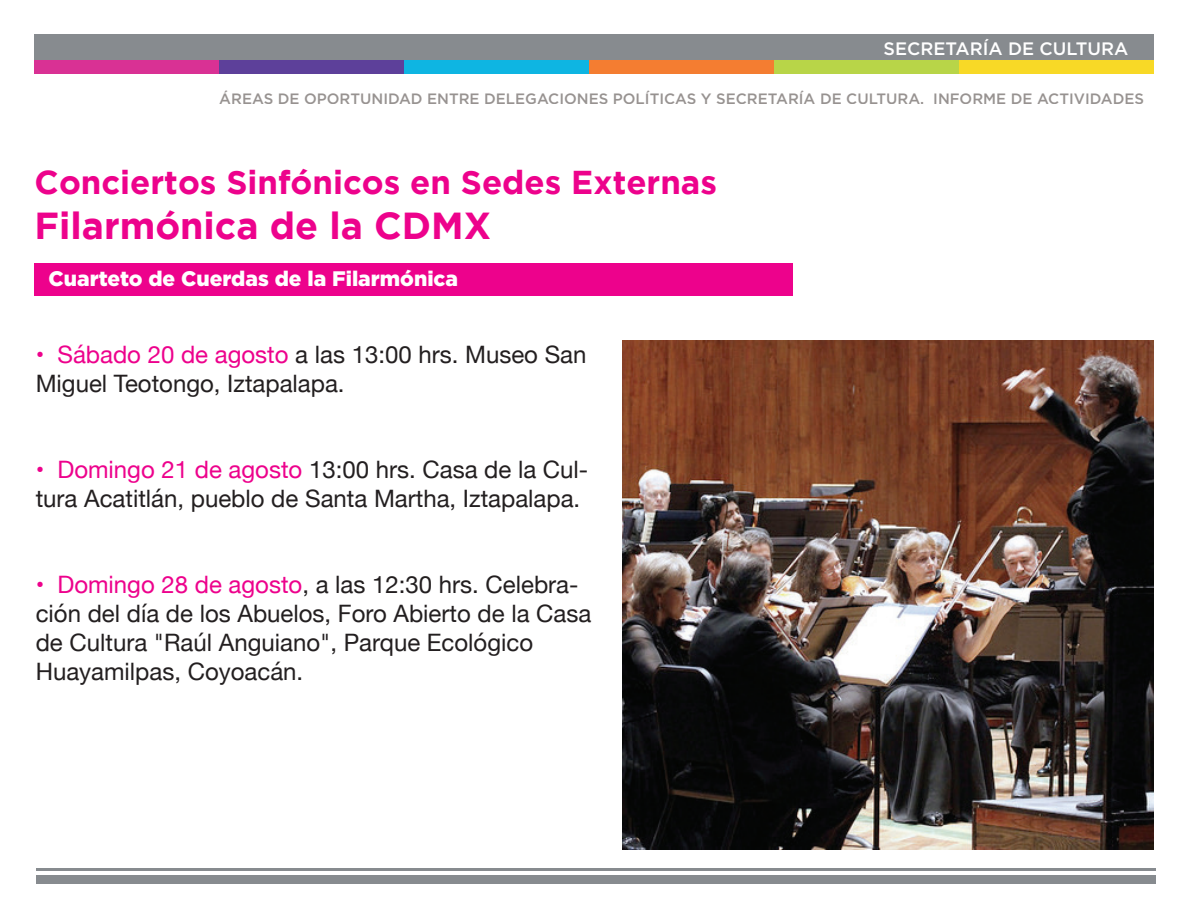
<style>
.page{position:relative;width:1188px;height:918px;background:#fff}
.page>*{position:absolute;margin:0;border:0;box-sizing:border-box;transform-origin:0 0}
.t1{font:700 37.5px "Gotham";color:#ed028c}
.t2{font:700 33px "Gotham";color:#ed028c}
.t3{font:24px/28.8px "Helvetica Neue";color:#231f20}
.t4{font:900 21px "Gotham";color:#fff}
.t5{font:500 18px "Gotham";color:#fff}
.t6{font:500 15px "Gotham";color:#524a47}
.s1{color:#ed028c}
</style>
<div class="page">
<div style="left:34px;top:34px;width:1120px;height:27px;background:#878b8f"></div>
<div style="left:774px;top:61px;width:185px;height:13px;background:#b8d548"></div>
<div style="left:219px;top:61px;width:185px;height:13px;background:#5d409a"></div>
<div style="left:959px;top:61px;width:195px;height:13px;background:#f8d926"></div>
<div style="left:34px;top:61px;width:185px;height:13px;background:#d93194"></div>
<div style="left:589px;top:61px;width:185px;height:13px;background:#f47d31"></div>
<div style="left:404px;top:61px;width:185px;height:13px;background:#0eb5e2"></div>
<hr style="left:36px;top:869px;width:1119px;height:2px;background:#878b8f">
<div style="left:36px;top:875px;width:1119px;height:9px;background:#878b8f"></div>
<div style="left:35px;top:263px;width:758px;height:32px;background:#ed028c"></div>
<img style="left:622px;top:340px;width:531px;height:510px">
<p class="t5" style="left:884px;top:37px;width:246px">SECRETARÍA DE CULTURA</p>
<p class="t6" style="left:219px;top:89px;width:926px">ÁREAS DE OPORTUNIDAD ENTRE DELEGACIONES POLÍTICAS Y SECRETARÍA DE CULTURA. INFORME DE ACTIVIDADES</p>
<h2 class="t2" style="left:35px;top:170px;width:684px">Conciertos Sinfónicos en Sedes Externas</h2>
<h1 class="t1" style="left:35px;top:212px;width:458px">Filarmónica de la CDMX</h1>
<p class="t4" style="left:48px;top:264px;width:411px">Cuarteto de Cuerdas de la Filarmónica</p>
<p class="t3" style="left:36px;top:340px;width:552px"><span class="s1">• Sábado 20 de agosto</span> a las 13:00 hrs. Museo San<br>Miguel Teotongo, Iztapalapa.</p>
<p class="t3" style="left:36px;top:455px;width:554px"><span class="s1">• Domingo 21 de agosto</span> 13:00 hrs. Casa de la Cul&shy;tura Acatitlán, pueblo de Santa Martha, Iztapalapa.</p>
<p class="t3" style="left:36px;top:570px;width:557px"><span class="s1">• Domingo 28 de agosto</span>, a las 12:30 hrs. Celebra&shy;ción del día de los Abuelos, Foro Abierto de la Casa de Cultura "Raúl Anguiano", Parque Ecológico Huayamilpas, Coyoacán.</p>
</div>
